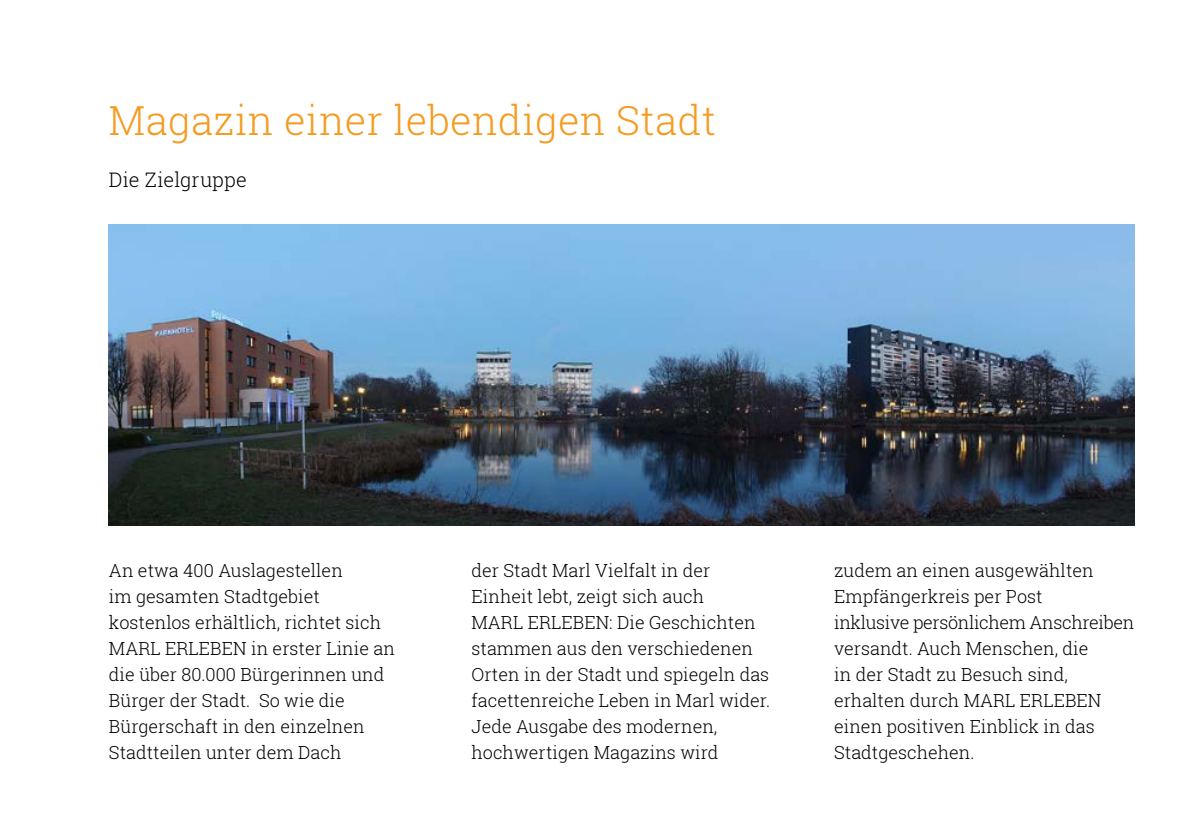
<style>
.page{position:relative;width:1191px;height:840px;background:#fff}
.page>*{position:absolute;margin:0;border:0;box-sizing:border-box;transform-origin:0 0}
.t1{font:300 40px "Roboto Slab";letter-spacing:.01em;color:#f59b21}
.t2{font:300 20px "Roboto Slab";letter-spacing:.005em;color:#000}
.t3{font:300 18px/26px "Roboto Slab";color:#000}
</style>
<div class="page">
<img style="left:109px;top:225px;width:1025px;height:300px">
<h1 class="t1" style="left:109px;top:93px;width:609px">Magazin einer lebendigen Stadt</h1>
<p class="t2" style="left:109px;top:166px;width:139px">Die Zielgruppe</p>
<p class="t3" style="left:109px;top:557px;width:288px">An etwa 400 Auslagestellen<br>im gesamten Stadtgebiet kostenlos erhältlich, richtet sich<br>MARL ERLEBEN in erster Linie an die über 80.000 Bürgerinnen und<br>Bürger der Stadt. So wie die<br>Bürgerschaft in den einzelnen<br>Stadtteilen unter dem Dach</p>
<p class="t3" style="left:471px;top:557px;width:300px">der Stadt Marl Vielfalt in der<br>Einheit lebt, zeigt sich auch<br>MARL ERLEBEN: Die Geschichten stammen aus den verschiedenen<br>Orten in der Stadt und spiegeln das facettenreiche Leben in Marl wider.<br>Jede Ausgabe des modernen, hochwertigen Magazins wird</p>
<p class="t3" style="left:834px;top:557px;width:301px">zudem an einen ausgewählten<br>Empfängerkreis per Post<br>inklusive persönlichem Anschreiben versandt. Auch Menschen, die<br>in der Stadt zu Besuch sind, erhalten durch MARL ERLEBEN einen positiven Einblick in das<br>Stadtgeschehen.</p>
</div>
